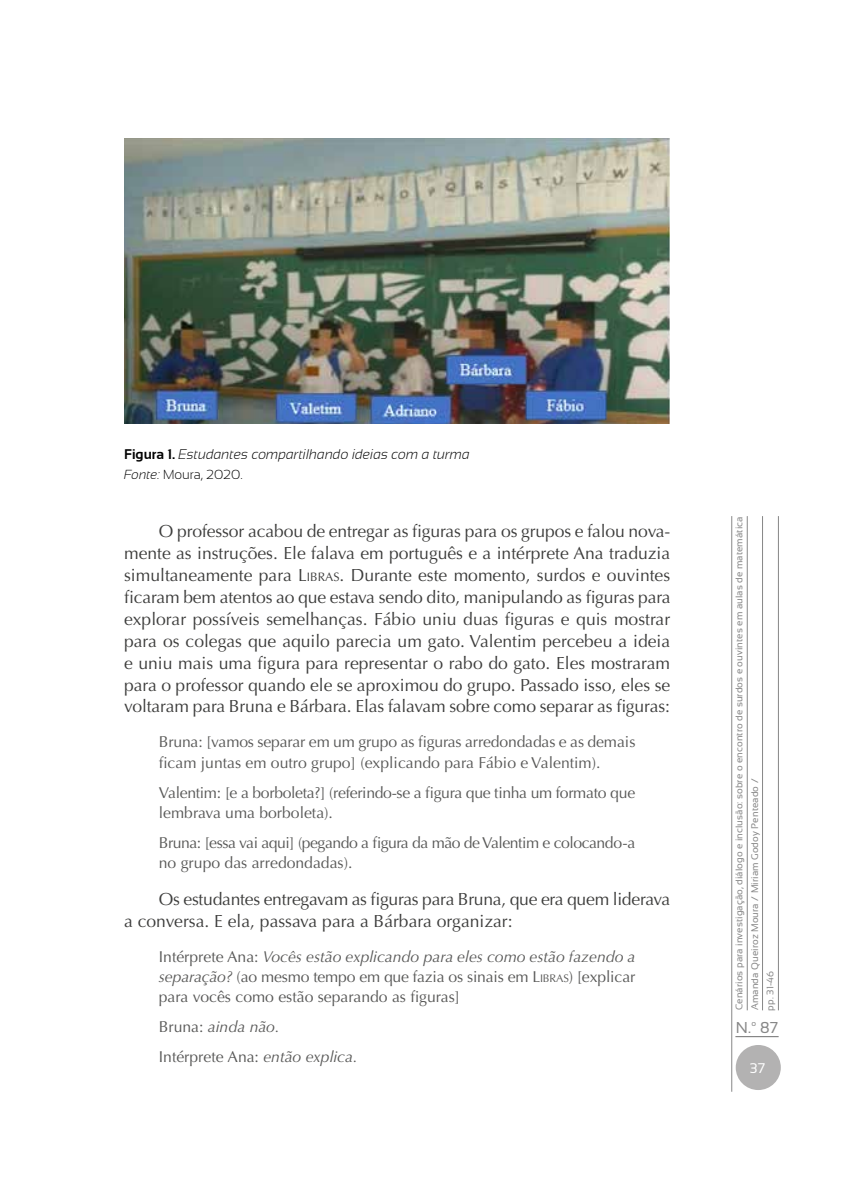
<style>
.page{position:relative;width:844px;height:1191px;background:#fff}
.page>*{position:absolute;margin:0;border:0;box-sizing:border-box;transform-origin:0 0}
.t1{font:17.5px/21.9px "Optima";letter-spacing:-.005em;color:#3c3c3b;text-align:justify}
.t2{font:15.75px/20.1px "Optima";letter-spacing:-.01em;color:#575756}
.t3{font:15.75px/20.1px "Optima";letter-spacing:-.03em;color:#575756}
.t4{font:italic 15.75px/30.1px "Optima";color:#575756}
.t5{font:15.75px "Sansation";color:#878787}
.t6{font:italic 300 14px "Sansation";color:#000}
.t7{font:14px "Sansation";color:#fff}
.t8{font:300 13.12px "Sansation";color:#000}
.t9{font:9.62px/15.6px "Sansation";letter-spacing:.01em;color:#878787}
.s1{font-weight:700;font-style:normal}
.s2{font-style:italic}
.s3{font-style:inherit}
.s4{font-size:12.25px}
.s5{font-size:11.03px}
.s6{font-style:normal}
</style>
<div class="page">
<hr style="left:731px;top:516px;width:1px;height:575px;background:#878787">
<hr style="left:746px;top:516px;width:1px;height:494px;background:#878787">
<hr style="left:762px;top:516px;width:1px;height:494px;background:#878787">
<hr style="left:777px;top:516px;width:1px;height:494px;background:#878787">
<hr style="left:735px;top:1036px;width:43px;height:1px;background:#706f6f">
<div style="left:735px;top:1045px;width:45px;height:45px;background:#b3b2b2;border-radius:50%"></div>
<img style="left:124px;top:139px;width:545px;height:284px">
<p class="t6" style="left:124px;top:446px;width:347px"><span class="s1">Figura 1.</span> Estudantes compartilhando ideias com a turma</p>
<p class="t8" style="left:124px;top:467px;width:120px"><span class="s2">Fonte:</span> Moura, 2020.</p>
<p class="t1" style="left:124px;top:521px;width:548px;text-indent:35px">O professor acabou de entregar as figuras para os grupos e falou nova&shy;mente as instruções. Ele falava em português e a intérprete Ana traduzia simultaneamente para <span class="s3">L</span><span class="s4">IBRAS</span>. Durante este momento, surdos e ouvintes ficaram bem atentos ao que estava sendo dito, manipulando as figuras para explorar possíveis semelhanças. Fábio uniu duas figuras e quis mostrar para os colegas que aquilo parecia um gato. Valentim percebeu a ideia e uniu mais uma figura para representar o rabo do gato. Eles mostraram para o professor quando ele se aproximou do grupo. Passado isso, eles se voltaram para Bruna e Bárbara. Elas falavam sobre como separar as figuras:</p>
<p class="t2" style="left:159px;top:732px;width:478px">Bruna: [vamos separar em um grupo as figuras arredondadas e as demais ficam juntas em outro grupo] (explicando para Fábio e Valentim).</p>
<p class="t2" style="left:159px;top:782px;width:478px">Valentim: [e a borboleta?] (referindo-se a figura que tinha um formato que lembrava uma borboleta).</p>
<p class="t3" style="left:159px;top:832px;width:478px">Bruna: [essa vai aqui] (pegando a figura da mão de Valentim e colocando-a no grupo das arredondadas).</p>
<p class="t1" style="left:124px;top:888px;width:547px;text-indent:35px">Os estudantes entregavam as figuras para Bruna, que era quem liderava a conversa. E ela, passava para a Bárbara organizar:</p>
<p class="t2" style="left:159px;top:946px;width:478px;text-align:justify">Intérprete Ana: <span class="s2">Vocês estão explicando para eles como estão fazendo a separação?</span> (ao mesmo tempo em que fazia os sinais em <span class="s3">L</span><span class="s5">IBRAS</span>) [explicar para vocês como estão separando as figuras]</p>
<p class="t4" style="left:159px;top:1011px;width:200px"><span class="s6">Bruna:</span> ainda não.<br><span class="s6">Intérprete Ana:</span> então explica.</p>
<p class="t9" style="left:731px;top:1010px;width:496px;rotate:-90deg">Cenários para investigação, diálogo e inclusão: sobre o encontro de surdos e ouvintes em aulas de matemática<br>Amanda Queiroz Moura / Miriam Godoy Penteado /<br>pp. 31-46</p>
<p class="t5" style="left:735px;top:1018px;width:44px">N.º 87</p>
<p class="t7" style="left:749px;top:1060px;width:17px">37</p>
</div>
